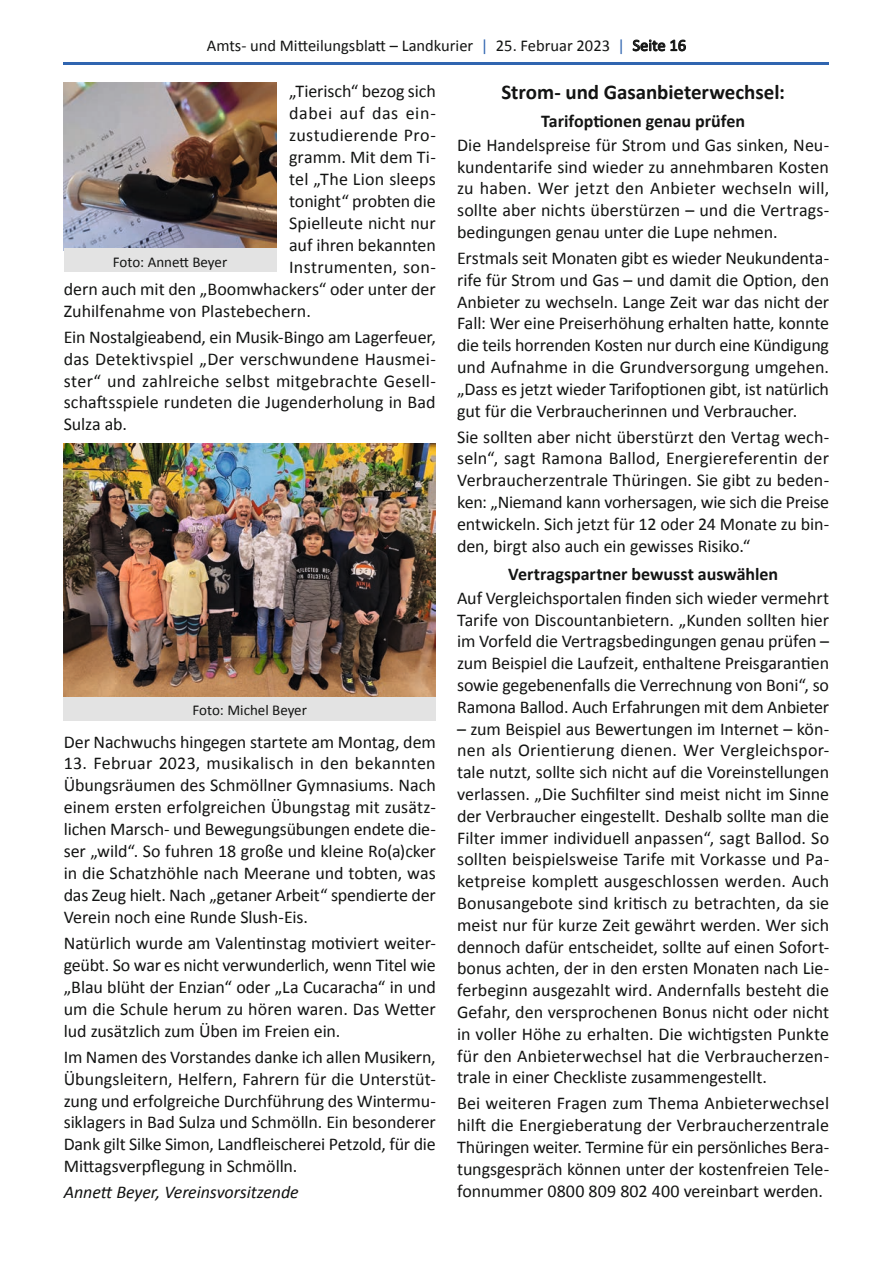
<style>
.page{position:relative;width:893px;height:1263px;background:#fff}
.page>*{position:absolute;margin:0;border:0;box-sizing:border-box;transform-origin:0 0}
.t1{font:700 21px "Calibri";letter-spacing:-.005em;color:#131413}
.t2{font:18px/21.8px "Calibri";letter-spacing:-.005em;color:#131413;text-align:justify}
.t3{font:700 18px "Calibri";letter-spacing:-.005em;color:#131413}
.t4{font:italic 18px "Calibri";letter-spacing:-.01em;color:#131413}
.t5{font:18px "Calibri";letter-spacing:.02em;color:#131413}
.t6{font:18px "Calibri";letter-spacing:.015em;color:#131413}
.t7{font:18px "Calibri";letter-spacing:.035em;color:#131413}
.t8{font:16.5px "Calibri";color:#131413}
.t9{font:15px "Calibri";color:#131413}
.s1{color:#3065b0}
</style>
<div class="page">
<hr style="left:64px;top:63px;width:765px;height:2px;background:#3065b0">
<svg style="left:633px;top:40px;width:53px;height:11px"></svg>
<img style="left:64px;top:444px;width:372px;height:253px">
<div style="left:64px;top:697px;width:372px;height:24px;background:#e3e3e3"></div>
<img style="left:64px;top:83px;width:212px;height:166px">
<div style="left:64px;top:249px;width:212px;height:23px;background:#e3e3e3"></div>
<p class="t8" style="left:207px;top:35px;width:481px">Amts- und Mitteilungsblatt – Landkurier <span class="s1">|</span> 25. Februar 2023 <span class="s1">|</span> Seite 16</p>
<p class="t2" style="left:289px;top:81px;width:148px">„Tierisch“ bezog sich</p>
<p class="t7" style="left:289px;top:102px;width:148px">dabei auf das ein-</p>
<p class="t5" style="left:289px;top:124px;width:148px">zustudierende Pro-</p>
<p class="t2" style="left:289px;top:146px;width:148px">gramm. Mit dem Ti-</p>
<p class="t2" style="left:289px;top:168px;width:148px">tel „The Lion sleeps</p>
<p class="t2" style="left:289px;top:190px;width:148px">tonight“ probten die</p>
<p class="t2" style="left:289px;top:212px;width:148px">Spielleute nicht nur</p>
<p class="t2" style="left:289px;top:234px;width:148px">auf ihren bekannten</p>
<p class="t6" style="left:289px;top:255px;width:148px">Instrumenten, son-</p>
<p class="t2" style="left:64px;top:278px;width:373px">dern auch mit den „Boomwhackers“ oder unter der</p>
<p class="t2" style="left:64px;top:300px;width:249px">Zuhilfenahme von Plastebechern.</p>
<p class="t2" style="left:64px;top:326px;width:374px">Ein Nostalgieabend, ein Musik-Bingo am Lagerfeuer, das Detektivspiel „Der verschwundene Hausmei&shy;ster“ und zahlreiche selbst mitgebrachte Gesell&shy;schaftsspiele rundeten die Jugenderholung in Bad Sulza ab.</p>
<p class="t1" style="left:501px;top:78px;width:285px">Strom- und Gasanbieterwechsel:</p>
<p class="t3" style="left:541px;top:109px;width:206px">Tarifoptionen genau prüfen</p>
<p class="t2" style="left:457px;top:134px;width:374px">Die Handelspreise für Strom und Gas sinken, Neu&shy;kundentarife sind wieder zu annehmbaren Kosten zu haben. Wer jetzt den Anbieter wechseln will, sollte aber nichts überstürzen – und die Vertrags&shy;bedingungen genau unter die Lupe nehmen.</p>
<p class="t2" style="left:457px;top:247px;width:374px">Erstmals seit Monaten gibt es wieder Neukundenta&shy;rife für Strom und Gas – und damit die Option, den Anbieter zu wechseln. Lange Zeit war das nicht der Fall: Wer eine Preiserhöhung erhalten hatte, konnte die teils horrenden Kosten nur durch eine Kündigung und Aufnahme in die Grundversorgung umgehen. „Dass es jetzt wieder Tarifoptionen gibt, ist natürlich gut für die Verbraucherinnen und Verbraucher.</p>
<p class="t2" style="left:457px;top:426px;width:374px">Sie sollten aber nicht überstürzt den Vertag wech&shy;seln“, sagt Ramona Ballod, Energiereferentin der Verbraucherzentrale Thüringen. Sie gibt zu beden&shy;ken: „Niemand kann vorhersagen, wie sich die Preise entwickeln. Sich jetzt für 12 oder 24 Monate zu bin&shy;den, birgt also auch ein gewisses Risiko.“</p>
<p class="t3" style="left:508px;top:562px;width:272px">Vertragspartner bewusst auswählen</p>
<p class="t2" style="left:457px;top:587px;width:374px">Auf Vergleichsportalen finden sich wieder vermehrt Tarife von Discountanbietern. „Kunden sollten hier im Vorfeld die Vertragsbedingungen genau prüfen – zum Beispiel die Laufzeit, enthaltene Preisgarantien sowie gegebenenfalls die Verrechnung von Boni“, so Ramona Ballod. Auch Erfahrungen mit dem Anbieter</p>
<p class="t2" style="left:457px;top:718px;width:374px">– zum Beispiel aus Bewertungen im Internet – kön&shy;nen als Orientierung dienen. Wer Vergleichspor&shy;tale nutzt, sollte sich nicht auf die Voreinstellungen verlassen. „Die Suchfilter sind meist nicht im Sinne der Verbraucher eingestellt. Deshalb sollte man die Filter immer individuell anpassen“, sagt Ballod. So sollten beispielsweise Tarife mit Vorkasse und Pa&shy;ketpreise komplett ausgeschlossen werden. Auch Bonusangebote sind kritisch zu betrachten, da sie meist nur für kurze Zeit gewährt werden. Wer sich dennoch dafür entscheidet, sollte auf einen Sofort&shy;bonus achten, der in den ersten Monaten nach Lie&shy;ferbeginn ausgezahlt wird. Andernfalls besteht die Gefahr, den versprochenen Bonus nicht oder nicht in voller Höhe zu erhalten. Die wichtigsten Punkte für den Anbieterwechsel hat die Verbraucherzen&shy;trale in einer Checkliste zusammengestellt.</p>
<p class="t2" style="left:457px;top:1093px;width:374px">Bei weiteren Fragen zum Thema Anbieterwechsel hilft die Energieberatung der Verbraucherzentrale Thüringen weiter. Termine für ein persönliches Bera&shy;tungsgespräch können unter der kostenfreien Tele&shy;fonnummer 0800 809 802 400 vereinbart werden.</p>
<p class="t9" style="left:113px;top:252px;width:116px">Foto: Annett Beyer</p>
<p class="t9" style="left:193px;top:700px;width:116px">Foto: Michel Beyer</p>
<p class="t2" style="left:64px;top:731px;width:374px">Der Nachwuchs hingegen startete am Montag, dem</p>
<p class="t2" style="left:64px;top:752px;width:374px">13. Februar 2023, musikalisch in den bekannten Übungsräumen des Schmöllner Gymnasiums. Nach einem ersten erfolgreichen Übungstag mit zusätz&shy;lichen Marsch- und Bewegungsübungen endete die&shy;ser „wild“. So fuhren 18 große und kleine Ro(a)cker in die Schatzhöhle nach Meerane und tobten, was das Zeug hielt. Nach „getaner Arbeit“ spendierte der Verein noch eine Runde Slush-Eis.</p>
<p class="t2" style="left:64px;top:932px;width:374px">Natürlich wurde am Valentinstag motiviert weiter&shy;geübt. So war es nicht verwunderlich, wenn Titel wie „Blau blüht der Enzian“ oder „La Cucaracha“ in und um die Schule herum zu hören waren. Das Wetter lud zusätzlich zum Üben im Freien ein.</p>
<p class="t2" style="left:64px;top:1046px;width:374px">Im Namen des Vorstandes danke ich allen Musikern, Übungsleitern, Helfern, Fahrern für die Unterstüt&shy;zung und erfolgreiche Durchführung des Wintermu&shy;siklagers in Bad Sulza und Schmölln. Ein besonderer Dank gilt Silke Simon, Landfleischerei Petzold, für die Mittagsverpflegung in Schmölln.</p>
<p class="t4" style="left:64px;top:1180px;width:237px">Annett Beyer, Vereinsvorsitzende</p>
</div>
